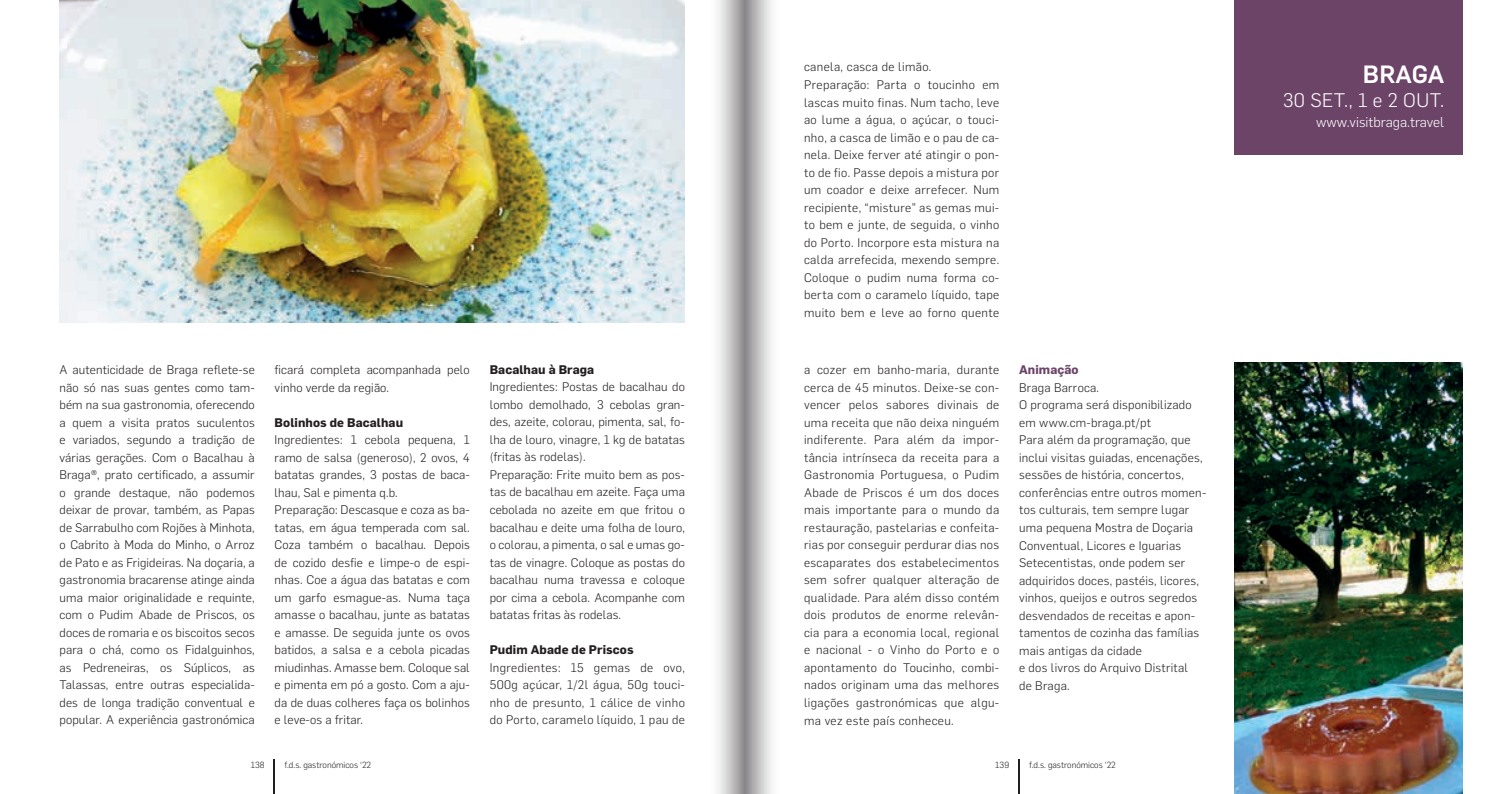
<style>
.page{position:relative;width:1489px;height:794px;background:#fff}
.page>*{position:absolute;margin:0;border:0;box-sizing:border-box;transform-origin:0 0}
.t1{font:500 24.5px "Flama";color:#fff}
.t2{font:300 19.25px "Flama";letter-spacing:.02em;color:#fff}
.t3{font:300 14px "Flama";color:#fff}
.t4{font:300 12.25px/17.5px "Flama";letter-spacing:.01em;color:#231f20}
.t5{font:300 12.25px/17.5px "Flama";letter-spacing:.03em;color:#231f20}
.t6{font:700 12.25px "Flama";letter-spacing:.01em;color:#231f20}
.t7{font:700 12.25px "Flama";letter-spacing:.01em;color:#6c4468}
.t8{font:300 8.75px "Flama";color:#231f20}
</style>
<div class="page">
<hr style="left:1018px;top:759px;width:1px;height:35px;background:#231f20">
<hr style="left:273px;top:759px;width:2px;height:35px;background:#231f20">
<div style="left:1234px;top:0;width:228px;height:155px;background:#6c4468"></div>
<img style="left:1234px;top:362px;width:228px;height:432px">
<img style="left:60px;top:0;width:625px;height:322px">
<svg style="left:744px;top:0;width:28px;height:794px;background:#c0bfc0"></svg>
<svg style="left:718px;top:0;width:26px;height:794px;background:#c4c3c4"></svg>
<p class="t4" style="left:60px;top:360px;width:197px;text-align:justify">A autenticidade de Braga reflete-se não só nas suas gentes como tam&shy;bém na sua gastronomia, oferecendo a quem a visita pratos suculentos e variados, segundo a tradição de várias gerações. Com o Bacalhau à Braga®, prato certificado, a assumir o grande destaque, não podemos deixar de provar, também, as Papas de Sarrabulho com Rojões à Minhota, o Cabrito à Moda do Minho, o Arroz de Pato e as Frigideiras. Na doçaria, a gastronomia bracarense atinge ainda uma maior originalidade e requinte, com o Pudim Abade de Priscos, os doces de romaria e os biscoitos secos para o chá, como os Fidalguinhos, as Pedreneiras, os Súplicos, as Talassas, entre outras especialida&shy;des de longa tradição conventual e popular. A experiência gastronómica</p>
<p class="t4" style="left:274px;top:360px;width:197px">ficará completa acompanhada pelo vinho verde da região.</p>
<p class="t6" style="left:274px;top:413px;width:130px">Bolinhos de Bacalhau</p>
<p class="t4" style="left:274px;top:430px;width:197px">Ingredientes: 1 cebola pequena, 1 ramo de salsa (generoso), 2 ovos, 4 batatas grandes, 3 postas de baca&shy;lhau, Sal e pimenta q.b.<br>Preparação: Descasque e coza as ba&shy;tatas, em água temperada com sal.<br>Coza também o bacalhau. Depois de cozido desfie e limpe-o de espi&shy;nhas. Coe a água das batatas e com um garfo esmague-as. Numa taça amasse o bacalhau, junte as batatas e amasse. De seguida junte os ovos batidos, a salsa e a cebola picadas miudinhas. Amasse bem. Coloque sal e pimenta em pó a gosto. Com a aju&shy;da de duas colheres faça os bolinhos e leve-os a fritar.</p>
<p class="t6" style="left:489px;top:361px;width:106px">Bacalhau à Braga</p>
<p class="t4" style="left:489px;top:378px;width:197px">Ingredientes: Postas de bacalhau do lombo demolhado, 3 cebolas gran&shy;des, azeite, colorau, pimenta, sal, fo&shy;lha de louro, vinagre, 1 kg de batatas (fritas às rodelas).<br>Preparação: Frite muito bem as pos&shy;tas de bacalhau em azeite. Faça uma cebolada no azeite em que fritou o bacalhau e deite uma folha de louro, o colorau, a pimenta, o sal e umas go&shy;tas de vinagre. Coloque as postas do bacalhau numa travessa e coloque por cima a cebola. Acompanhe com batatas fritas às rodelas.</p>
<p class="t6" style="left:489px;top:641px;width:145px">Pudim Abade de Priscos</p>
<p class="t4" style="left:489px;top:658px;width:197px;text-align:justify">Ingredientes: 15 gemas de ovo, 500g açúcar, 1/2l água, 50g touci&shy;nho de presunto, 1 cálice de vinho do Porto, caramelo líquido, 1 pau de</p>
<p class="t5" style="left:804px;top:58px;width:197px">canela, casca de limão.<br>Preparação: Parta o toucinho em lascas muito finas. Num tacho, leve ao lume a água, o açúcar, o touci&shy;nho, a casca de limão e o pau de ca&shy;nela. Deixe ferver até atingir o pon&shy;to de fio. Passe depois a mistura por um coador e deixe arrefecer. Num recipiente, “misture” as gemas mui&shy;to bem e junte, de seguida, o vinho do Porto. Incorpore esta mistura na calda arrefecida, mexendo sempre.<br>Coloque o pudim numa forma co&shy;berta com o caramelo líquido, tape muito bem e leve ao forno quente</p>
<p class="t4" style="left:804px;top:360px;width:197px;text-align:justify">a cozer em banho-maria, durante cerca de 45 minutos. Deixe-se con&shy;vencer pelos sabores divinais de uma receita que não deixa ninguém indiferente. Para além da impor&shy;tância intrínseca da receita para a Gastronomia Portuguesa, o Pudim Abade de Priscos é um dos doces mais importante para o mundo da restauração, pastelarias e confeita&shy;rias por conseguir perdurar dias nos escaparates dos estabelecimentos sem sofrer qualquer alteração de qualidade. Para além disso contém dois produtos de enorme relevân&shy;cia para a economia local, regional e nacional - o Vinho do Porto e o apontamento do Toucinho, combi&shy;nados originam uma das melhores ligações gastronómicas que algu&shy;ma vez este país conheceu.</p>
<p class="t7" style="left:1019px;top:361px;width:61px">Animação</p>
<p class="t4" style="left:1019px;top:378px;width:189px">Braga Barroca.<br>O programa será disponibilizado em www.cm-braga.pt/pt<br>Para além da programação, que inclui visitas guiadas, encenações, sessões de história, concertos, conferências entre outros momen&shy;tos culturais, tem sempre lugar uma pequena Mostra de Doçaria<br>Conventual, Licores e Iguarias<br>Setecentistas, onde podem ser adquiridos doces, pastéis, licores, vinhos, queijos e outros segredos desvendados de receitas e apon&shy;tamentos de cozinha das famílias mais antigas da cidade<br>e dos livros do Arquivo Distrital<br>de Braga.</p>
<p class="t8" style="left:251px;top:758px;width:15px">138</p>
<p class="t8" style="left:284px;top:758px;width:88px">f.d.s. gastronómicos ‘22</p>
<p class="t8" style="left:995px;top:758px;width:15px">139</p>
<p class="t8" style="left:1029px;top:758px;width:88px">f.d.s. gastronómicos ‘22</p>
<h1 class="t1" style="left:1362px;top:56px;width:83px">BRAGA</h1>
<h2 class="t2" style="left:1282px;top:87px;width:163px">30 SET., 1 e 2 OUT.</h2>
<p class="t3" style="left:1315px;top:112px;width:130px">www.visitbraga.travel</p>
</div>
